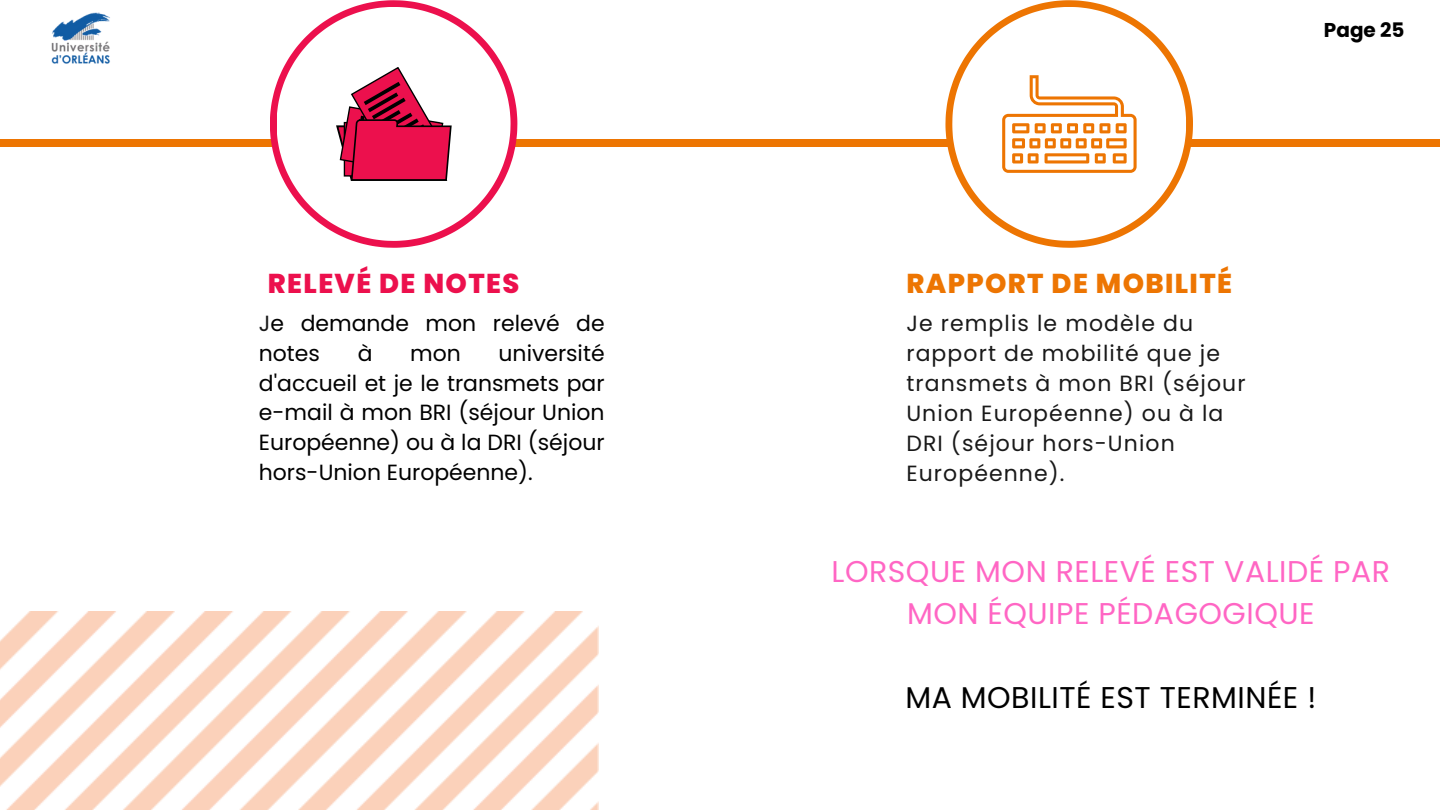
<style>
.page{position:relative;width:1440px;height:810px;background:#fff}
.page>*{position:absolute;margin:0;border:0;box-sizing:border-box;transform-origin:0 0}
.t1{font:30px/42px "Poppins";letter-spacing:.015em;color:#ff66c4;text-align:center}
.t2{font:30px "Poppins";letter-spacing:.015em;color:#000}
.t3{font:800 27.2px "Poppins";letter-spacing:.05em;color:#ed7502}
.t4{font:800 27.2px "Poppins";letter-spacing:.05em;color:#ec104d}
.t5{font:22px/30px "Poppins";letter-spacing:.05em;color:#191919}
.t6{font:21.9px/29.9px "Poppins";color:#000}
.t7{font:700 20px "Poppins";color:#000}
.s1{color:#191919}
</style>
<div class="page">
<div style="left:0;top:139px;width:1440px;height:7px;background:#ed7502"></div>
<svg style="left:270px;top:0;width:247px;height:248px"></svg>
<svg style="left:277px;top:7px;width:234px;height:234px"></svg>
<svg style="left:945px;top:0;width:248px;height:248px"></svg>
<svg style="left:952px;top:7px;width:234px;height:234px"></svg>
<img style="left:51px;top:12px;width:59px;height:52px">
<svg style="left:335px;top:66px;width:118px;height:116px"></svg>
<svg style="left:1002px;top:75px;width:134px;height:98px"></svg>
<img style="left:0;top:612px;width:599px;height:198px">
<p class="t7" style="left:1324px;top:16px;width:82px">Page 25</p>
<p class="t4" style="left:268px;top:264px;width:253px">RELEVÉ DE NOTES</p>
<p class="t3" style="left:906px;top:264px;width:327px">RAPPORT DE MOBILITÉ</p>
<p class="t6" style="left:259px;top:308px;width:347px"><span class="s1">J</span>e demande mon relevé de notes</p>
<p class="t5" style="left:906px;top:308px;width:341px">Je remplis le modèle du rapport de mobilité que je transmets à mon BRI (séjour<br>Union Européenne) ou à la<br>DRI (séjour hors-Union<br>Européenne).</p>
<p class="t6" style="left:259px;top:338px;width:347px;text-align:justify;text-indent:240px">université d'accueil et je le transmets par e-mail à mon BRI (séjour Union Européenne) ou à la DRI (séjour hors-Union Européenne).</p>
<p class="t6" style="left:358px;top:338px;width:16px">à</p>
<p class="t6" style="left:410px;top:338px;width:52px">mon</p>
<h1 class="t1" style="left:832px;top:551px;width:560px">LORSQUE MON RELEVÉ EST VALIDÉ PAR<br>MON ÉQUIPE PÉDAGOGIQUE</h1>
<h1 class="t2" style="left:905px;top:677px;width:412px">MA MOBILITÉ EST TERMINÉE !</h1>
</div>
